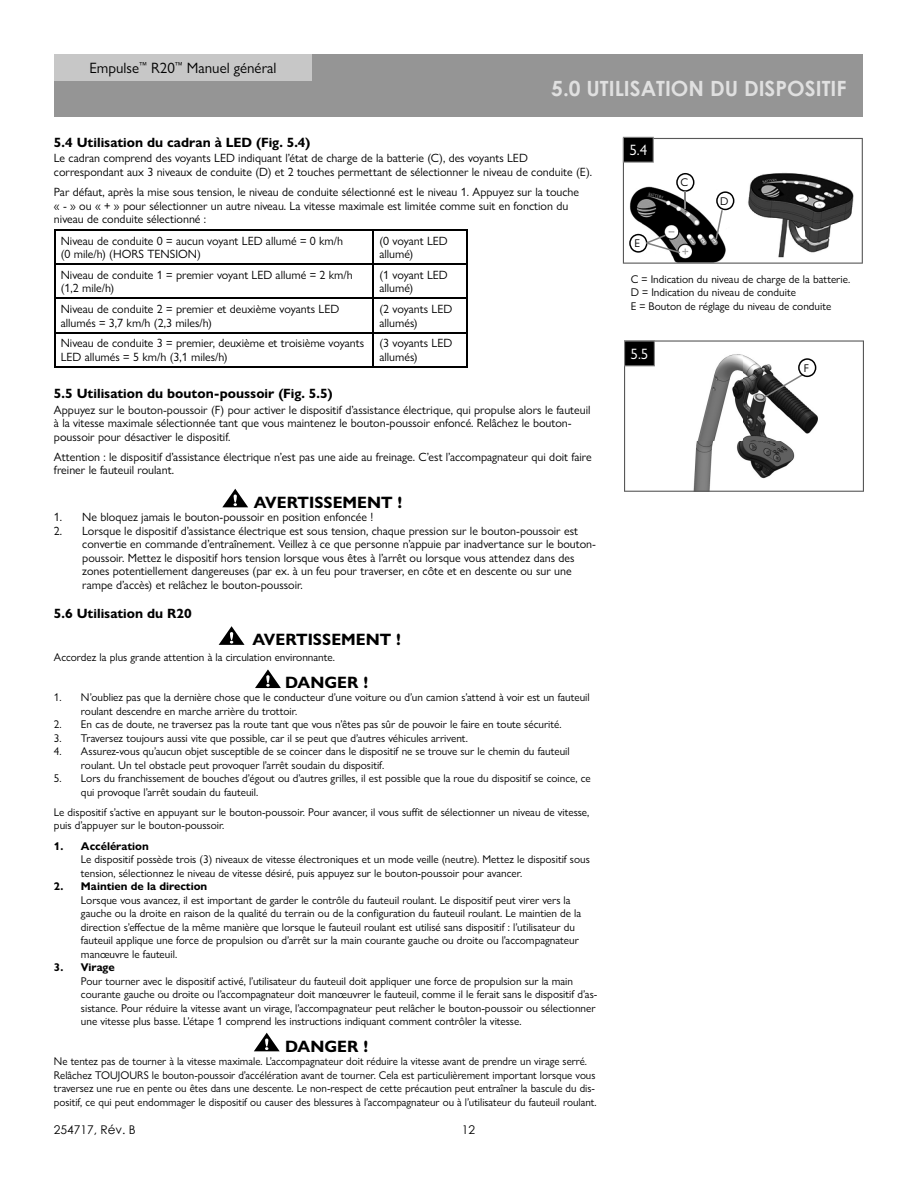
<style>
.page{position:relative;width:918px;height:1188px;background:#fff}
.page>*{position:absolute;margin:0;border:0;box-sizing:border-box;transform-origin:0 0}
.t1{font:700 21px "Century Gothic";color:#e0e0e0}
.t2{font:700 16.5px "Gill Sans Nova";color:#000}
.t3{font:15px "Gill Sans Nova";color:#000}
.t4{font:15px "Gill Sans Nova";color:#fff}
.t5{font:700 13.5px "Gill Sans Nova";color:#000}
.t6{font:12px/13.5px "Gill Sans Nova";color:#000}
.t7{font:12px "Century Gothic";color:#000}
.t8{font:11.25px/13.5px "Gill Sans Nova";color:#000}
.t9{font:700 11.25px "Gill Sans Nova";color:#000}
</style>
<div class="page">
<div style="left:54px;top:54px;width:809px;height:63px;background:#959595"></div>
<div style="left:54px;top:54px;width:258px;height:26px;background:#c7c7c7"></div>
<hr style="left:54px;top:229px;width:319px;height:2px;background:#000">
<hr style="left:54px;top:231px;width:1px;height:32px;background:#000">
<hr style="left:373px;top:229px;width:95px;height:2px;background:#000">
<hr style="left:373px;top:231px;width:1px;height:32px;background:#000">
<hr style="left:466px;top:231px;width:2px;height:32px;background:#000">
<hr style="left:54px;top:263px;width:319px;height:2px;background:#000">
<hr style="left:54px;top:265px;width:1px;height:33px;background:#000">
<hr style="left:373px;top:263px;width:95px;height:2px;background:#000">
<hr style="left:373px;top:265px;width:1px;height:33px;background:#000">
<hr style="left:466px;top:265px;width:2px;height:33px;background:#000">
<hr style="left:54px;top:298px;width:319px;height:1px;background:#000">
<hr style="left:54px;top:299px;width:1px;height:33px;background:#000">
<hr style="left:373px;top:298px;width:95px;height:1px;background:#000">
<hr style="left:373px;top:299px;width:1px;height:33px;background:#000">
<hr style="left:466px;top:299px;width:2px;height:33px;background:#000">
<hr style="left:54px;top:332px;width:319px;height:1px;background:#000">
<hr style="left:54px;top:333px;width:1px;height:33px;background:#000">
<hr style="left:373px;top:332px;width:95px;height:1px;background:#000">
<hr style="left:373px;top:333px;width:1px;height:33px;background:#000">
<hr style="left:466px;top:333px;width:2px;height:33px;background:#000">
<hr style="left:54px;top:366px;width:319px;height:2px;background:#000">
<hr style="left:373px;top:366px;width:95px;height:2px;background:#000">
<svg style="left:222px;top:489px;width:26px;height:18px"></svg>
<svg style="left:623px;top:137px;width:240px;height:127px"></svg>
<svg style="left:219px;top:626px;width:26px;height:19px"></svg>
<svg style="left:255px;top:669px;width:26px;height:19px"></svg>
<svg style="left:254px;top:1033px;width:26px;height:18px"></svg>
<svg style="left:624px;top:340px;width:240px;height:152px"></svg>
<h3 class="t3" style="left:89px;top:62px;width:189px">Empulse<sup>™</sup> R20<sup>™</sup> Manuel général</h3>
<h1 class="t1" style="left:551px;top:79px;width:297px">5.0 UTILISATION DU DISPOSITIF</h1>
<p class="t5" style="left:54px;top:137px;width:258px">5.4 Utilisation du cadran à LED (Fig. 5.4)</p>
<p class="t6" style="left:54px;top:153px;width:540px">Le cadran comprend des voyants LED indiquant l’état de charge de la batterie (C), des voyants LED correspondant aux 3 niveaux de conduite (D) et 2 touches permettant de sélectionner le niveau de conduite (E).</p>
<p class="t6" style="left:54px;top:187px;width:527px">Par défaut, après la mise sous tension, le niveau de conduite sélectionné est le niveau 1. Appuyez sur la touche « - » ou « + » pour sélectionner un autre niveau. La vitesse maximale est limitée comme suit en fonction du niveau de conduite sélectionné :</p>
<p class="t6" style="left:61px;top:235px;width:284px">Niveau de conduite 0 = aucun voyant LED allumé = 0 km/h (0 mile/h) (HORS TENSION)</p>
<p class="t6" style="left:379px;top:235px;width:70px">(0 voyant LED allumé)</p>
<p class="t6" style="left:61px;top:269px;width:294px">Niveau de conduite 1 = premier voyant LED allumé = 2 km/h (1,2 mile/h)</p>
<p class="t6" style="left:379px;top:269px;width:70px">(1 voyant LED allumé)</p>
<p class="t6" style="left:61px;top:304px;width:280px">Niveau de conduite 2 = premier et deuxième voyants LED allumés = 3,7 km/h (2,3 miles/h)</p>
<p class="t6" style="left:379px;top:304px;width:74px">(2 voyants LED allumés)</p>
<p class="t6" style="left:61px;top:338px;width:305px">Niveau de conduite 3 = premier, deuxième et troisième voyants<br>LED allumés = 5 km/h (3,1 miles/h)</p>
<p class="t6" style="left:379px;top:338px;width:74px">(3 voyants LED allumés)</p>
<p class="t5" style="left:54px;top:388px;width:280px">5.5 Utilisation du bouton-poussoir (Fig. 5.5)</p>
<p class="t6" style="left:54px;top:404px;width:538px">Appuyez sur le bouton-poussoir (F) pour activer le dispositif d’assistance électrique, qui propulse alors le fauteuil à la vitesse maximale sélectionnée tant que vous maintenez le bouton-poussoir enfoncé. Relâchez le bouton&shy;poussoir pour désactiver le dispositif.</p>
<p class="t6" style="left:54px;top:451px;width:539px">Attention : le dispositif d’assistance électrique n’est pas une aide au freinage. C’est l’accompagnateur qui doit faire freiner le fauteuil roulant.</p>
<h2 class="t2" style="left:254px;top:496px;width:150px">AVERTISSEMENT !</h2>
<p class="t6" style="left:54px;top:512px;width:321px">1. Ne bloquez jamais le bouton-poussoir en position enfoncée !</p>
<p class="t6" style="left:82px;top:525px;width:515px;text-indent:-28px">2. Lorsque le dispositif d’assistance électrique est sous tension, chaque pression sur le bouton-poussoir est convertie en commande d’entraînement. Veillez à ce que personne n’appuie par inadvertance sur le bouton&shy;poussoir. Mettez le dispositif hors tension lorsque vous êtes à l’arrêt ou lorsque vous attendez dans des zones potentiellement dangereuses (par ex. à un feu pour traverser, en côte et en descente ou sur une rampe d’accès) et relâchez le bouton-poussoir.</p>
<p class="t5" style="left:54px;top:609px;width:139px">5.6 Utilisation du R20</p>
<h2 class="t2" style="left:252px;top:633px;width:150px">AVERTISSEMENT !</h2>
<p class="t8" style="left:54px;top:652px;width:282px">Accordez la plus grande attention à la circulation environnante.</p>
<h2 class="t2" style="left:285px;top:676px;width:85px">DANGER !</h2>
<p class="t8" style="left:81px;top:692px;width:510px;text-indent:-27px">1. N’oubliez pas que la dernière chose que le conducteur d’une voiture ou d’un camion s’attend à voir est un fauteuil roulant descendre en marche arrière du trottoir.</p>
<p class="t8" style="left:54px;top:719px;width:509px">2. En cas de doute, ne traversez pas la route tant que vous n’êtes pas sûr de pouvoir le faire en toute sécurité.</p>
<p class="t8" style="left:54px;top:732px;width:415px">3. Traversez toujours aussi vite que possible, car il se peut que d’autres véhicules arrivent.</p>
<p class="t8" style="left:81px;top:746px;width:490px;text-indent:-27px">4. Assurez-vous qu’aucun objet susceptible de se coincer dans le dispositif ne se trouve sur le chemin du fauteuil roulant. Un tel obstacle peut provoquer l’arrêt soudain du dispositif.</p>
<p class="t8" style="left:81px;top:773px;width:511px;text-indent:-27px">5. Lors du franchissement de bouches d’égout ou d’autres grilles, il est possible que la roue du dispositif se coince, ce qui provoque l’arrêt soudain du fauteuil.</p>
<p class="t8" style="left:54px;top:807px;width:537px">Le dispositif s’active en appuyant sur le bouton-poussoir. Pour avancer, il vous suffit de sélectionner un niveau de vitesse, puis d’appuyer sur le bouton-poussoir.</p>
<p class="t9" style="left:54px;top:842px;width:96px">1. Accélération</p>
<p class="t8" style="left:81px;top:854px;width:510px">Le dispositif possède trois (3) niveaux de vitesse électroniques et un mode veille (neutre). Mettez le dispositif sous tension, sélectionnez le niveau de vitesse désiré, puis appuyez sur le bouton-poussoir pour avancer.</p>
<p class="t9" style="left:54px;top:882px;width:155px">2. Maintien de la direction</p>
<p class="t8" style="left:81px;top:894px;width:502px">Lorsque vous avancez, il est important de garder le contrôle du fauteuil roulant. Le dispositif peut virer vers la gauche ou la droite en raison de la qualité du terrain ou de la configuration du fauteuil roulant. Le maintien de la direction s’effectue de la même manière que lorsque le fauteuil roulant est utilisé sans dispositif : l’utilisateur du fauteuil applique une force de propulsion ou d’arrêt sur la main courante gauche ou droite ou l’accompagnateur manœuvre le fauteuil.</p>
<p class="t9" style="left:54px;top:963px;width:62px">3. Virage</p>
<p class="t8" style="left:81px;top:975px;width:518px">Pour tourner avec le dispositif activé, l’utilisateur du fauteuil doit appliquer une force de propulsion sur la main courante gauche ou droite ou l’accompagnateur doit manœuvrer le fauteuil, comme il le ferait sans le dispositif d’as&shy;sistance. Pour réduire la vitesse avant un virage, l’accompagnateur peut relâcher le bouton-poussoir ou sélectionner une vitesse plus basse. L’étape 1 comprend les instructions indiquant comment contrôler la vitesse.</p>
<h2 class="t2" style="left:285px;top:1040px;width:85px">DANGER !</h2>
<p class="t8" style="left:54px;top:1056px;width:544px">Ne tentez pas de tourner à la vitesse maximale. L’accompagnateur doit réduire la vitesse avant de prendre un virage serré.<br>Relâchez TOUJOURS le bouton-poussoir d’accélération avant de tourner. Cela est particulièrement important lorsque vous traversez une rue en pente ou êtes dans une descente. Le non-respect de cette précaution peut entraîner la bascule du dis&shy;positif, ce qui peut endommager le dispositif ou causer des blessures à l’accompagnateur ou à l’utilisateur du fauteuil roulant.</p>
<p class="t7" style="left:54px;top:1124px;width:83px">254717, Rév. B</p>
<p class="t7" style="left:462px;top:1124px;width:15px">12</p>
<h3 class="t4" style="left:629px;top:145px;width:19px">5.4</h3>
<p class="t8" style="left:635px;top:238px;width:7px">E</p>
<p class="t8" style="left:681px;top:177px;width:9px">C</p>
<p class="t8" style="left:720px;top:196px;width:10px">D</p>
<p class="t8" style="left:631px;top:274px;width:221px">C = Indication du niveau de charge de la batterie.<br>D = Indication du niveau de conduite<br>E = Bouton de réglage du niveau de conduite</p>
<h3 class="t4" style="left:631px;top:349px;width:19px">5.5</h3>
<p class="t8" style="left:804px;top:362px;width:7px">F</p>
</div>
